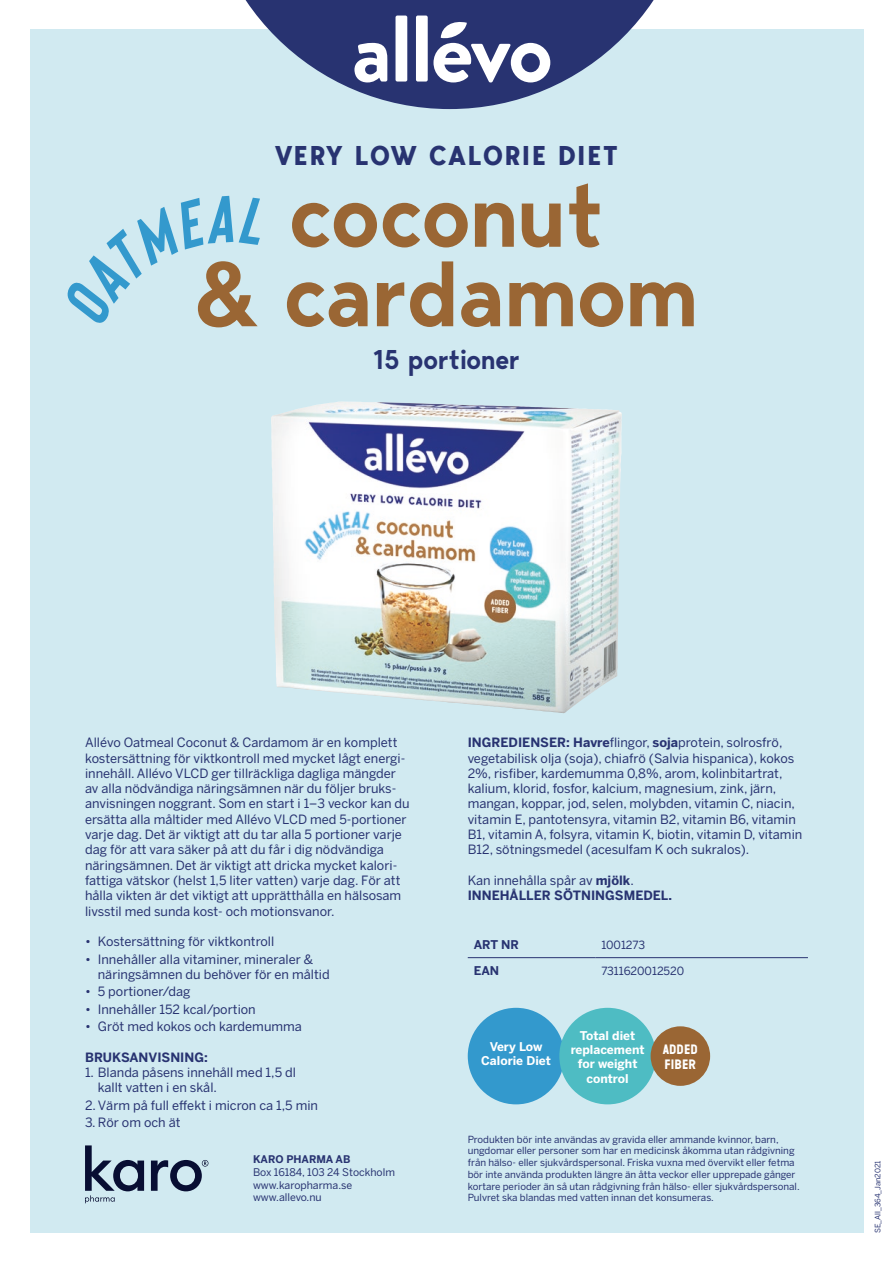
<style>
.page{position:relative;width:893px;height:1263px;background:#fff}
.page>*{position:absolute;margin:0;border:0;box-sizing:border-box;transform-origin:0 0}
.t1{font:600 90px/79.5px "Bergen Text";letter-spacing:-.01em;color:#9a6634;text-align:center}
.t2{font:700 27px "Bergen Text";letter-spacing:.065em;color:#283371}
.t3{font:600 27px "Bergen Text";color:#283371}
.t4{font:12.75px/15.3px "Benton Sans";color:#283371}
.t5{font:700 12.75px/15.3px "Benton Sans";color:#283371}
.t6{font:12.75px/15.3px "Wilma Base";color:#fff}
.t7{font:700 12px/14.4px "Benton Sans";color:#fff;text-align:center}
.t8{font:700 12px "Benton Sans";color:#283371}
.t9{font:11.25px "Benton Sans";color:#283371}
.t10{font:10.5px/12.6px "Benton Sans";color:#283371}
.t11{font:700 10.5px "Benton Sans";color:#283371}
.t12{font:9.75px/11.7px "Benton Sans";color:#283371}
.t13{font:7.5px "Benton Sans";color:#283371}
.s1{font-family:"Helvetica Neue";font-weight:700}
.s2{font-weight:700}
.s3{font-weight:400}
</style>
<div class="page">
<div style="left:30px;top:30px;width:833px;height:1203px;background:#d1eaf1"></div>
<hr style="left:468px;top:957px;width:127px;height:1px;background:#283371">
<hr style="left:595px;top:957px;width:213px;height:1px;background:#283371">
<img style="left:271px;top:402px;width:351px;height:311px">
<svg style="left:241px;top:0;width:417px;height:109px;fill:#283371"></svg>
<svg style="left:354px;top:43px;width:33px;height:39px"></svg>
<div style="left:396px;top:16px;width:11px;height:66px;background:#fff;border-radius:2px"></div>
<div style="left:416px;top:16px;width:12px;height:66px;background:#fff;border-radius:2px"></div>
<svg style="left:433px;top:20px;width:117px;height:62px;background:#7c82a8"></svg>
<div style="left:468px;top:1008px;width:96px;height:96px;background:#3399cd;border-radius:50%"></div>
<div style="left:559px;top:1008px;width:97px;height:96px;background:#4ebcc3;border-radius:50%"></div>
<div style="left:651px;top:1026px;width:59px;height:60px;background:#9a6634;border-radius:50%"></div>
<svg style="left:85px;top:1145px;width:59px;height:58px"></svg>
<svg style="left:151px;top:1160px;width:57px;height:31px"></svg>
<h2 class="t2" style="left:275px;top:137px;width:344px">VERY LOW CALORIE DIET</h2>
<h1 class="t1" style="left:195px;top:173px;width:505px">coconut<br><span class="s1">&amp;</span> cardamom</h1>
<h2 class="t3" style="left:373px;top:341px;width:148px">15 portioner</h2>
<p class="t4" style="left:85px;top:735px;width:326px">Allévo Oatmeal Coconut &amp; Cardamom är en komplett kostersättning för viktkontroll med mycket lågt energi&shy;innehåll. Allévo VLCD ger tillräckliga dagliga mängder av alla nödvändiga näringsämnen när du följer bruks&shy;anvisningen noggrant. Som en start i 1–3 veckor kan du ersätta alla måltider med Allévo VLCD med 5-portioner varje dag. Det är viktigt att du tar alla 5 portioner varje dag för att vara säker på att du får i dig nödvändiga näringsämnen. Det är viktigt att dricka mycket kalori&shy;fattiga vätskor (helst 1,5 liter vatten) varje dag. För att hålla vikten är det viktigt att upprätthålla en hälsosam livsstil med sunda kost- och motionsvanor.</p>
<p class="t4" style="left:85px;top:934px;width:191px">• Kostersättning för viktkontroll</p>
<p class="t4" style="left:98px;top:951px;width:233px;text-indent:-13px">• Innehåller alla vitaminer, mineraler &amp; näringsämnen du behöver för en måltid</p>
<p class="t4" style="left:85px;top:984px;width:107px">• 5 portioner/dag</p>
<p class="t4" style="left:85px;top:1001px;width:172px">• Innehåller 152 kcal/portion</p>
<p class="t4" style="left:85px;top:1019px;width:218px">• Gröt med kokos och kardemumma</p>
<p class="t5" style="left:85px;top:1049px;width:124px">BRUKSANVISNING:</p>
<p class="t4" style="left:98px;top:1065px;width:200px;text-indent:-13px">1. Blanda påsens innehåll med 1,5 dl kallt vatten i en skål.</p>
<p class="t4" style="left:85px;top:1097px;width:235px">2. Värm på full effekt i micron ca 1,5 min</p>
<p class="t4" style="left:85px;top:1115px;width:97px">3. Rör om och ät</p>
<p class="t11" style="left:253px;top:1153px;width:99px">KARO PHARMA AB</p>
<p class="t10" style="left:253px;top:1166px;width:143px">Box 16184, 103 24 Stockholm www.karopharma.se www.allevo.nu</p>
<p class="t4" style="left:468px;top:735px;width:336px"><span class="s2">INGREDIENSER: Havre</span>flingor, <span class="s2">soja</span>protein, solrosfrö, vegetabilisk olja (soja), chiafrö (Salvia hispanica), kokos 2%, risfiber, kardemumma 0,8%, arom, kolinbitartrat, kalium, klorid, fosfor, kalcium, magnesium, zink, järn, mangan, koppar, jod, selen, molybden, vitamin C, niacin, vitamin E, pantotensyra, vitamin B2, vitamin B6, vitamin B1, vitamin A, folsyra, vitamin K, biotin, vitamin D, vitamin B12, sötningsmedel (acesulfam K och sukralos).</p>
<p class="t5" style="left:468px;top:872px;width:206px"><span class="s3">Kan innehålla spår av</span> mjölk<span class="s3">.<br></span>INNEHÅLLER SÖTNINGSMEDEL.</p>
<p class="t8" style="left:474px;top:938px;width:47px">ART NR</p>
<p class="t9" style="left:601px;top:938px;width:45px">1001273</p>
<p class="t8" style="left:474px;top:963px;width:27px">EAN</p>
<p class="t9" style="left:601px;top:964px;width:84px">7311620012520</p>
<p class="t7" style="left:481px;top:1039px;width:71px">Very Low<br>Calorie Diet</p>
<p class="t7" style="left:571px;top:1028px;width:75px">Total diet replacement for weight control</p>
<p class="t6" style="left:663px;top:1042px;width:37px">ADDED<br>FIBER</p>
<p class="t12" style="left:468px;top:1133px;width:333px">Produkten bör inte användas av gravida eller ammande kvinnor, barn, ungdomar eller personer som har en medicinsk åkomma utan rådgivning från hälso- eller sjukvårdspersonal. Friska vuxna med övervikt eller fetma bör inte använda produkten längre än åtta veckor eller upprepade gånger kortare perioder än så utan rådgivning från hälso- eller sjukvårdspersonal.<br>Pulvret ska blandas med vatten innan det konsumeras.</p>
<p class="t13" style="left:873px;top:1233px;width:74px;rotate:-90deg">SE_All_364_Jan2021</p>
</div>
